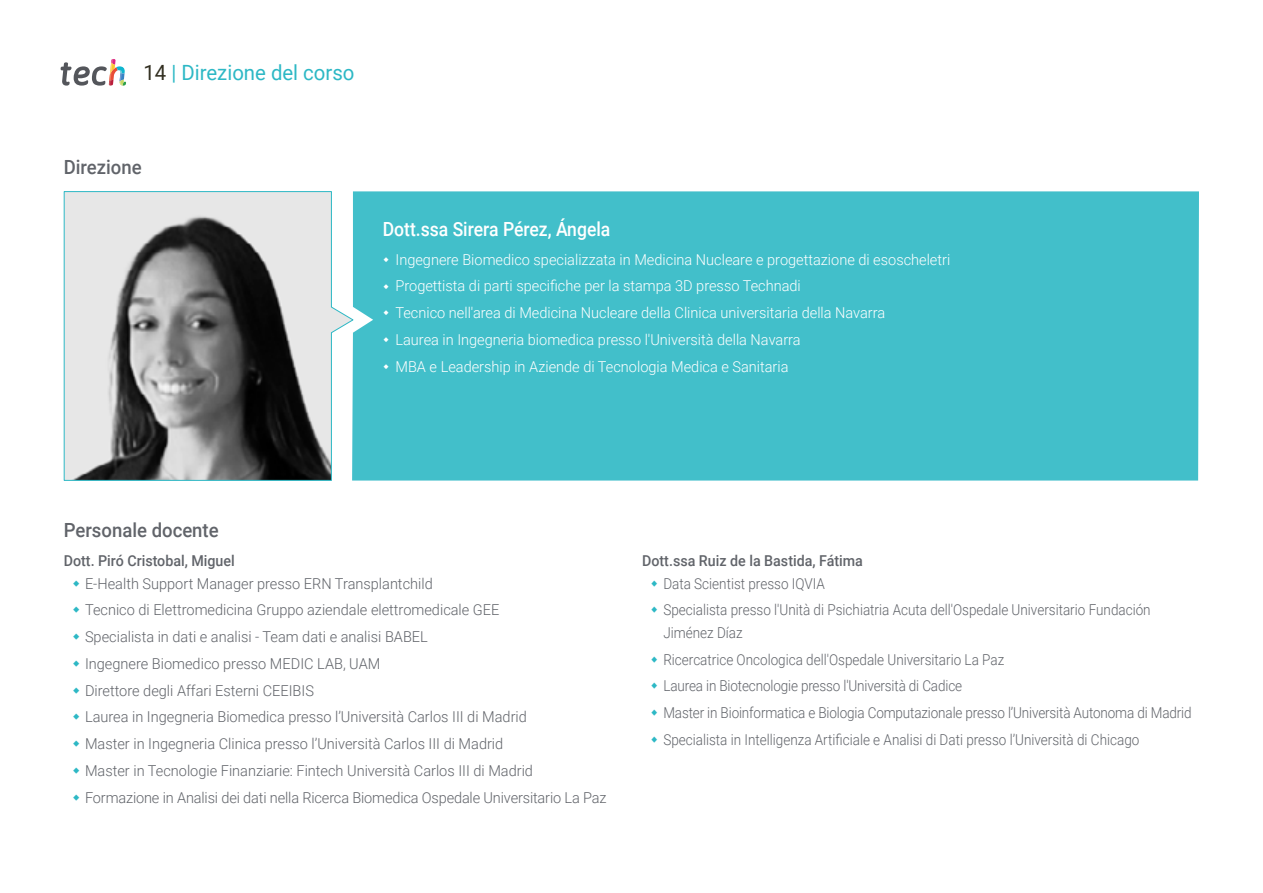
<style>
.page{position:relative;width:1263px;height:893px;background:#fff}
.page>*{position:absolute;margin:0;border:0;box-sizing:border-box;transform-origin:0 0}
.t1{font:21px "Roboto";color:#2db8c5}
.t2{font:500 19.5px "Roboto";color:#fff;scale:.9 1}
.t3{font:500 19.5px "Roboto";color:#61646a;scale:.95 1}
.t4{font:300 15px/26.7px "Roboto";color:#61646a}
.t5{font:300 15px/26.7px "Roboto";color:#61646a;scale:.9 1}
.t6{font:300 15px/26.7px "Roboto";color:#fff}
.t7{font:500 15px "Roboto";color:#61646a;scale:.95 1}
.s1{color:#312e20}
</style>
<div class="page">
<svg style="left:61px;top:59px;width:65px;height:27px"></svg>
<div style="left:354px;top:191px;width:845px;height:290px;background:#42bfca"></div>
<svg style="left:64px;top:191px;width:290px;height:290px;background:#989b9b"></svg>
<svg style="left:384px;top:257px;width:4px;height:5px"></svg>
<svg style="left:384px;top:284px;width:4px;height:5px"></svg>
<svg style="left:384px;top:310px;width:4px;height:5px"></svg>
<svg style="left:384px;top:337px;width:4px;height:5px"></svg>
<svg style="left:384px;top:364px;width:4px;height:5px"></svg>
<h1 class="t1" style="left:144px;top:57px;width:213px"><span class="s1">14</span> | Direzione del corso</h1>
<h2 class="t3" style="left:64px;top:153px;width:84px">Direzione</h2>
<h2 class="t3" style="left:64px;top:517px;width:165px">Personale docente</h2>
<h2 class="t2" style="left:383px;top:215px;width:254px">Dott.ssa Sirera Pérez, Ángela</h2>
<p class="t6" style="left:395px;top:245px;width:556px">Ingegnere Biomedico specializzata in Medicina Nucleare e progettazione di esoscheletri Progettista di parti specifiche per la stampa 3D presso Technadi<br>Tecnico nell'area di Medicina Nucleare della Clinica universitaria della Navarra<br>Laurea in Ingegneria biomedica presso l'Università della Navarra<br>MBA e Leadership in Aziende di Tecnologia Medica e Sanitaria</p>
<p class="t7" style="left:64px;top:550px;width:181px">Dott. Piró Cristobal, Miguel</p>
<p class="t4" style="left:85px;top:569px;width:523px">E-Health Support Manager presso ERN Transplantchild<br>Tecnico di Elettromedicina Gruppo aziendale elettromedicale GEE<br>Specialista in dati e analisi - Team dati e analisi BABEL<br>Ingegnere Biomedico presso MEDIC LAB, UAM<br>Direttore degli Affari Esterni CEEIBIS<br>Laurea in Ingegneria Biomedica presso l’Università Carlos III di Madrid<br>Master in Ingegneria Clinica presso l’Università Carlos III di Madrid<br>Master in Tecnologie Finanziarie: Fintech Università Carlos III di Madrid Formazione in Analisi dei dati nella Ricerca Biomedica Ospedale Universitario La Paz</p>
<p class="t7" style="left:642px;top:550px;width:234px">Dott.ssa Ruiz de la Bastida, Fátima</p>
<p class="t5" style="left:663px;top:569px;width:543px">Data Scientist presso IQVIA<br>Specialista presso l'Unità di Psichiatria Acuta dell'Ospedale Universitario Fundación</p>
<p class="t5" style="left:663px;top:619px;width:588px">Jiménez Díaz<br>Ricercatrice Oncologica dell'Ospedale Universitario La Paz<br>Laurea in Biotecnologie presso l'Università di Cadice<br>Master in Bioinformatica e Biologia Computazionale presso l’Università Autonoma di Madrid Specialista in Intelligenza Artificiale e Analisi di Dati presso l’Università di Chicago</p>
</div>
